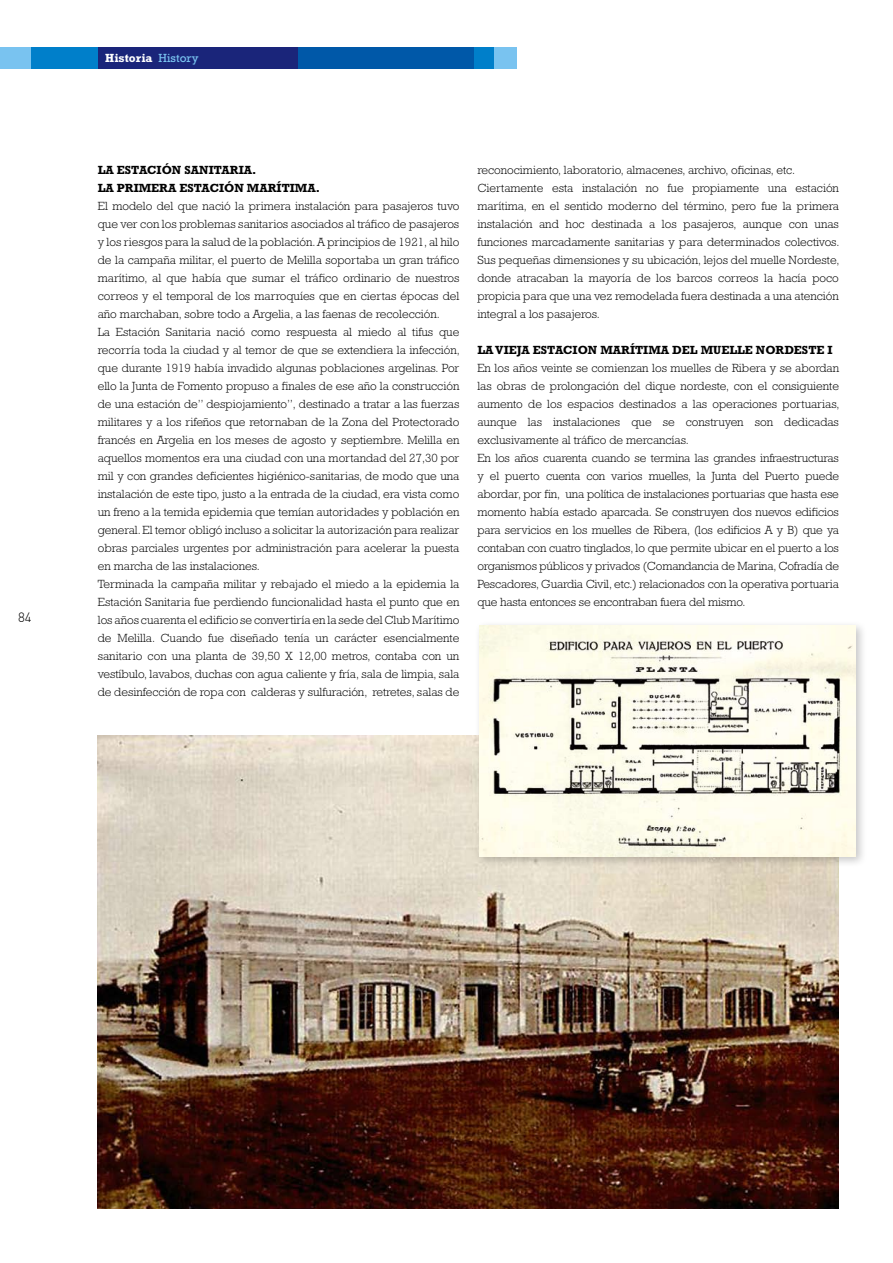
<style>
.page{position:relative;width:893px;height:1263px;background:#fff}
.page>*{position:absolute;margin:0;border:0;box-sizing:border-box;transform-origin:0 0}
.t1{font:300 13.2px "DIN";color:#000}
.t2{font:300 12px/18px "Rockwell Std";color:#000}
.t3{font:700 12px/18px "Rockwell Std";color:#000}
.t4{font:700 12px "Rockwell Std";color:#fff}
.s1{font-weight:400;color:#79c3f0}
</style>
<div class="page">
<div style="left:98px;top:48px;width:237px;height:21px;background:#1a257a"></div>
<div style="left:494px;top:48px;width:23px;height:21px;background:#79c3f0"></div>
<div style="left:0;top:48px;width:34px;height:21px;background:#79c3f0"></div>
<div style="left:472px;top:48px;width:22px;height:21px;background:#007fca"></div>
<div style="left:31px;top:48px;width:67px;height:21px;background:#007fca"></div>
<div style="left:298px;top:48px;width:176px;height:21px;background:#0058a8"></div>
<img style="left:98px;top:736px;width:741px;height:473px">
<div style="left:474px;top:620px;width:393px;height:247px;background:#000;opacity:.22"></div>
<img style="left:479px;top:625px;width:377px;height:231px">
<p class="t1" style="left:18px;top:609px;width:15px">84</p>
<p class="t4" style="left:105px;top:51px;width:95px">Historia <span class="s1">History</span></p>
<p class="t3" style="left:98px;top:161px;width:224px">LA ESTACIÓN SANITARIA.<br>LA PRIMERA ESTACIÓN MARÍTIMA.</p>
<p class="t2" style="left:98px;top:197px;width:364px">El modelo del que nació la primera instalación para pasajeros tuvo que ver con los problemas sanitarios asociados al tráfico de pasajeros y los riesgos para la salud de la población. A principios de 1921, al hilo de la campaña militar, el puerto de Melilla soportaba un gran tráfico marítimo, al que había que sumar el tráfico ordinario de nuestros correos y el temporal de los marroquíes que en ciertas épocas del año marchaban, sobre todo a Argelia, a las faenas de recolección.<br>La Estación Sanitaria nació como respuesta al miedo al tifus que recorría toda la ciudad y al temor de que se extendiera la infección, que durante 1919 había invadido algunas poblaciones argelinas. Por ello la Junta de Fomento propuso a finales de ese año la construcción de una estación de” despiojamiento”, destinado a tratar a las fuerzas militares y a los rifeños que retornaban de la Zona del Protectorado francés en Argelia en los meses de agosto y septiembre. Melilla en aquellos momentos era una ciudad con una mortandad del 27,30 por mil y con grandes deficientes higiénico-sanitarias, de modo que una instalación de este tipo, justo a la entrada de la ciudad, era vista como un freno a la temida epidemia que temían autoridades y población en general. El temor obligó incluso a solicitar la autorización para realizar obras parciales urgentes por administración para acelerar la puesta en marcha de las instalaciones.<br>Terminada la campaña militar y rebajado el miedo a la epidemia la Estación Sanitaria fue perdiendo funcionalidad hasta el punto que en los años cuarenta el edificio se convertiría en la sede del Club Marítimo de Melilla. Cuando fue diseñado tenía un carácter esencialmente sanitario con una planta de 39,50 X 12,00 metros, contaba con un vestíbulo, lavabos, duchas con agua caliente y fría, sala de limpia, sala de desinfección de ropa con calderas y sulfuración, retretes, salas de</p>
<p class="t2" style="left:477px;top:161px;width:364px">reconocimiento, laboratorio, almacenes, archivo, oficinas, etc.<br>Ciertamente esta instalación no fue propiamente una estación marítima, en el sentido moderno del término, pero fue la primera instalación and hoc destinada a los pasajeros, aunque con unas funciones marcadamente sanitarias y para determinados colectivos.<br>Sus pequeñas dimensiones y su ubicación, lejos del muelle Nordeste, donde atracaban la mayoría de los barcos correos la hacía poco propicia para que una vez remodelada fuera destinada a una atención integral a los pasajeros.</p>
<p class="t3" style="left:477px;top:341px;width:357px">LA VIEJA ESTACION MARÍTIMA DEL MUELLE NORDESTE I</p>
<p class="t2" style="left:477px;top:359px;width:364px">En los años veinte se comienzan los muelles de Ribera y se abordan las obras de prolongación del dique nordeste, con el consiguiente aumento de los espacios destinados a las operaciones portuarias, aunque las instalaciones que se construyen son dedicadas exclusivamente al tráfico de mercancías.<br>En los años cuarenta cuando se termina las grandes infraestructuras y el puerto cuenta con varios muelles, la Junta del Puerto puede abordar, por fin, una política de instalaciones portuarias que hasta ese momento había estado aparcada. Se construyen dos nuevos edificios para servicios en los muelles de Ribera, (los edificios A y B) que ya contaban con cuatro tinglados, lo que permite ubicar en el puerto a los organismos públicos y privados (Comandancia de Marina, Cofradía de Pescadores, Guardia Civil, etc.) relacionados con la operativa portuaria que hasta entonces se encontraban fuera del mismo.</p>
</div>
